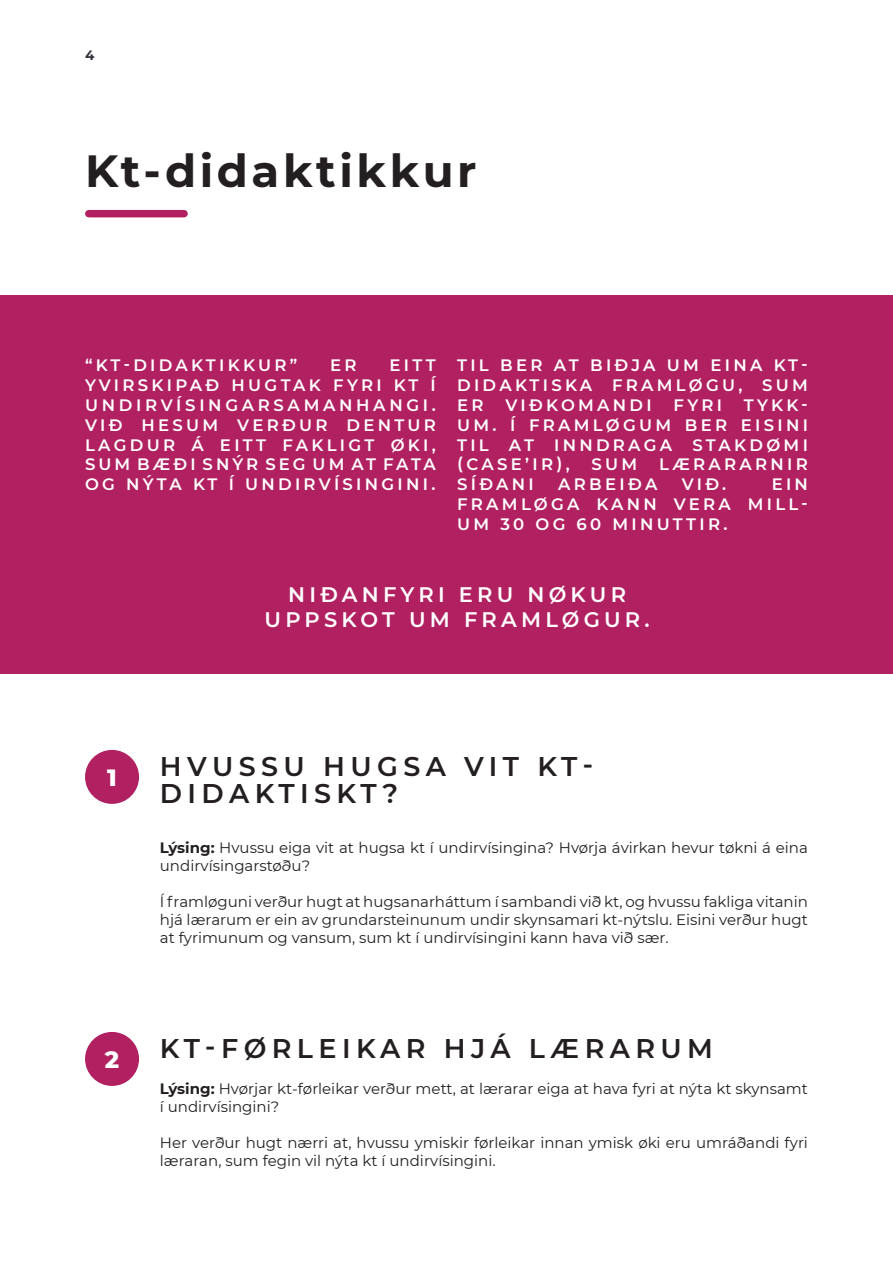
<style>
.page{position:relative;width:893px;height:1263px;background:#fff}
.page>*{position:absolute;margin:0;border:0;box-sizing:border-box;transform-origin:0 0}
.TOC_Title_Text{font:700 45px "Montserrat";letter-spacing:.08em;color:#231f20}
.Header_-_Align_Left{font:600 27px/27px "Montserrat";letter-spacing:.2em;color:#231f20}
.Box_04_Number{font:800 24px "Montserrat";color:#fff}
.Body_Text{font:600 21px/25.2px "Montserrat";letter-spacing:.2em;color:#fff;text-align:center}
.Body_Text-2{font:600 16.5px/19.8px "Montserrat";letter-spacing:.2em;color:#fff;text-align:justify}
.Body_Text-3{font:15px/18px "Montserrat";color:#231f20}
.t1{font:700 13.5px "Montserrat";color:#32323f}
.s1{font-weight:700}
</style>
<div class="page">
<div style="left:89px;top:210px;width:95px;height:7px;background:#b12061"></div>
<div style="left:0;top:295px;width:893px;height:378px;background:#b12061"></div>
<div style="left:85px;top:750px;width:54px;height:54px;background:#b12061;border-radius:50%"></div>
<div style="left:85px;top:1032px;width:54px;height:54px;background:#b12061;border-radius:50%"></div>
<p class="t1" style="left:85px;top:45px;width:11px">4</p>
<p class="TOC_Title_Text" style="left:85px;top:139px;width:393px">Kt-didaktikkur</p>
<p class="Body_Text-2" style="left:85px;top:355px;width:214px">“KT-DIDAKTIKKUR”</p>
<p class="Body_Text-2" style="left:330px;top:355px;width:28px">ER</p>
<p class="Body_Text-2" style="left:85px;top:355px;width:352px;text-indent:305px">EITT YVIRSKIPAÐ HUGTAK FYRI KT Í UNDIRVÍSINGARSAMANHANGI.<br>VIÐ HESUM VERÐUR DENTUR LAGDUR Á EITT FAKLIGT ØKI, SUM BÆÐI SNÝR SEG UM AT FATA OG NÝTA KT Í UNDIRVÍSINGINI.</p>
<p class="Body_Text-2" style="left:457px;top:355px;width:352px">TIL BER AT BIÐJA UM EINA KT-DIDAKTISKA FRAMLØGU, SUM ER</p>
<p class="Body_Text-2" style="left:505px;top:394px;width:148px">VIÐKOMANDI</p>
<p class="Body_Text-2" style="left:674px;top:394px;width:50px">FYRI</p>
<p class="Body_Text-2" style="left:457px;top:394px;width:352px;text-align:left;text-indent:287px">TYKK-<br>UM. Í FRAMLØGUM BER EISINI<br>TIL AT INNDRAGA STAKDØMI (CASE’IR),</p>
<p class="Body_Text-2" style="left:592px;top:454px;width:47px">SUM</p>
<p class="Body_Text-2" style="left:659px;top:454px;width:150px">LÆRARARNIR</p>
<p class="Body_Text-2" style="left:457px;top:474px;width:78px">SÍÐANI</p>
<p class="Body_Text-2" style="left:558px;top:474px;width:101px">ARBEIÐA</p>
<p class="Body_Text-2" style="left:682px;top:474px;width:46px">VIÐ.</p>
<p class="Body_Text-2" style="left:457px;top:474px;width:352px;text-align:left;text-indent:315px">EIN<br>FRAMLØGA KANN VERA MILL-<br>UM 30 OG 60 MINUTTIR.</p>
<p class="Body_Text" style="left:265px;top:581px;width:386px">NIÐANFYRI ERU NØKUR<br>UPPSKOT UM FRAMLØGUR.</p>
<p class="Box_04_Number" style="left:107px;top:760px;width:11px">1</p>
<p class="Box_04_Number" style="left:105px;top:1042px;width:16px">2</p>
<p class="Header_-_Align_Left" style="left:160px;top:752px;width:435px">HVUSSU HUGSA VIT KT-<br>DIDAKTISKT?</p>
<p class="Body_Text-3" style="left:160px;top:838px;width:649px"><span class="s1">Lýsing:</span> Hvussu eiga vit at hugsa kt í undirvísingina? Hvørja ávirkan hevur tøkni á eina undirvísingarstøðu?</p>
<p class="Body_Text-3" style="left:160px;top:892px;width:650px;text-align:justify">Í framløguni verður hugt at hugsanarháttum í sambandi við kt, og hvussu fakliga vitanin hjá lærarum er ein av grundarsteinunum undir skynsamari kt-nýtslu. Eisini verður hugt at fyrimunum og vansum, sum kt í undirvísingini kann hava við sær.</p>
<p class="Header_-_Align_Left" style="left:160px;top:1034px;width:555px">KT-FØRLEIKAR HJÁ LÆRARUM</p>
<p class="Body_Text-3" style="left:160px;top:1079px;width:650px"><span class="s1">Lýsing:</span> Hvørjar kt-førleikar verður mett, at lærarar eiga at hava fyri at nýta kt skynsamt í undirvísingini?</p>
<p class="Body_Text-3" style="left:160px;top:1133px;width:649px">Her verður hugt nærri at, hvussu ymiskir førleikar innan ymisk øki eru umráðandi fyri læraran, sum fegin vil nýta kt í undirvísingini.</p>
</div>
